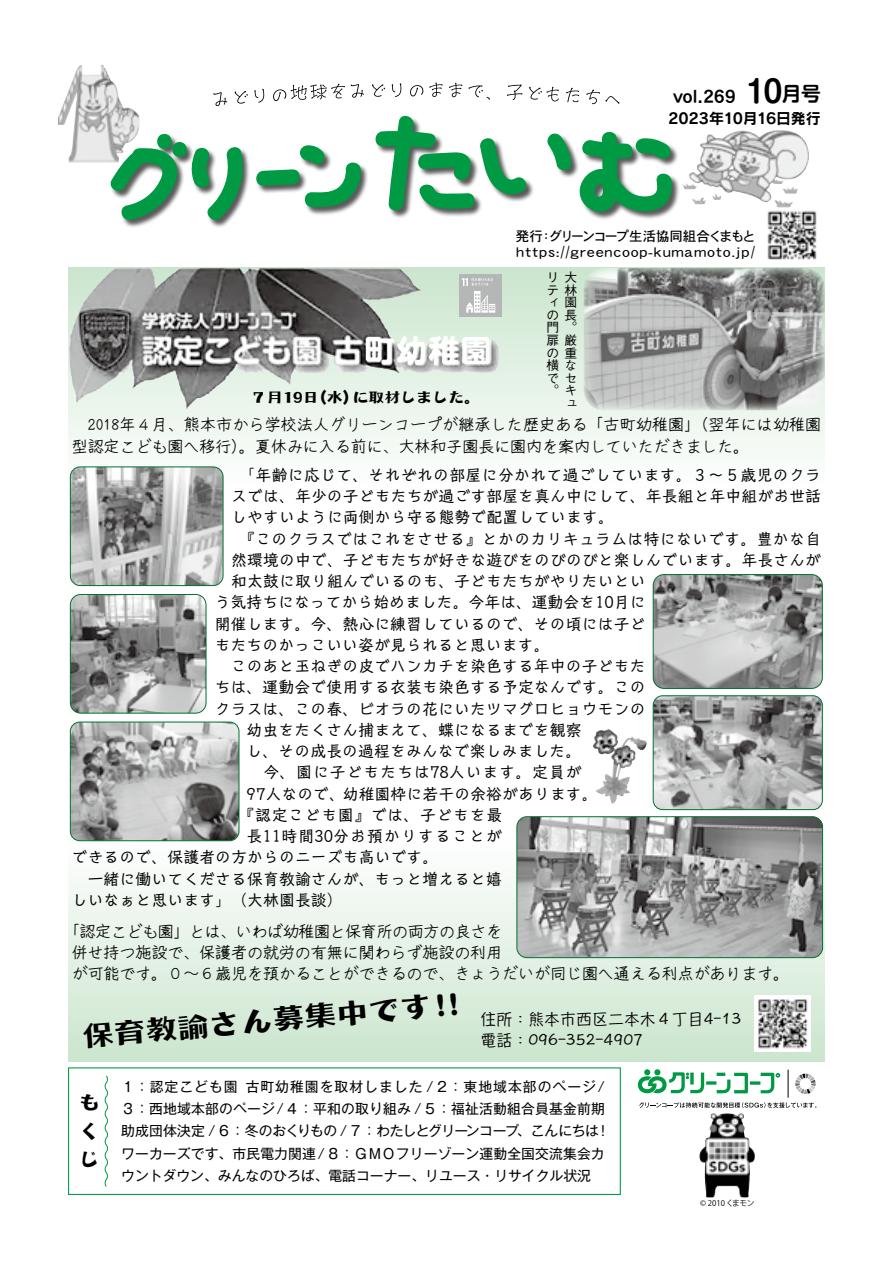
<style>
.page{position:relative;width:893px;height:1263px;background:#fff}
.page>*{position:absolute;margin:0;border:0;box-sizing:border-box;transform-origin:0 0}
.t1{font:31.95px "DF Houroukanban Std W12";color:#000}
.t2{font:700 30.3px "UD Shin M Go Pro";color:#fff}
.t3{font:700 30.3px "Shin M Go Pro De";color:#000}
.t4{font:21.3px/28.3px "DF Houroukanban Std W12";color:#000}
.t5{font:700 19.65px "Shin M Go Pro De";color:#000}
.t6{font:19.5px "DF Brush Std W7";letter-spacing:-.02em;color:#000}
.t7{font:15.9px "Talking Std";color:#000}
.t8{font:15.9px/21.3px "Y.Oz Font";color:#000}
.t9{font:15.9px "DF Hannotate Std W5";color:#000}
.t10{font:15.9px "Talking Std";letter-spacing:.055em;color:#000}
.t11{font:15.9px "Talking Std";letter-spacing:.065em;color:#000}
.t12{font:15.9px "Talking Std";letter-spacing:.04em;color:#000}
.t13{font:15.9px "DF Houroukanban Std W12";color:#000}
.t14{font:14.85px "Rodin Pro B";letter-spacing:-.01em;color:#000}
.t15{font:13.8px/22.4px "Gothic MB101 Pro";letter-spacing:.01em;color:#000}
.t16{font:13.8px "Gothic MB101 Pro";letter-spacing:.075em;color:#000}
.t17{font:13.5px/16.2px "DFHS Gothic R Pro 6 W5 90 msp RKSJ H";letter-spacing:.045em;color:#000}
.t18{font:13.5px "DFHS Gothic R Pro 6 W5 90 msp RKSJ H";letter-spacing:-.1em;color:#000}
.t19{font:500 12.75px/12.6px "Gothic BBB Pro";color:#000;text-align:justify}
.t20{font:7.8px "Koz Go Pr 6 N Regular 90 msp RKSJ H";color:#000}
</style>
<div class="page">
<div style="left:68px;top:829px;width:757px;height:232px;background:linear-gradient(to bottom,#fff,#cce6cf)"></div>
<svg style="left:68px;top:268px;width:757px;height:232px"></svg>
<img style="left:58px;top:65px;width:81px;height:98px">
<img style="left:697px;top:130px;width:86px;height:36px">
<img style="left:767px;top:210px;width:50px;height:50px">
<svg style="left:213px;top:92px;width:14px;height:14px"></svg>
<svg style="left:235px;top:91px;width:13px;height:13px"></svg>
<svg style="left:254px;top:89px;width:10px;height:14px"></svg>
<svg style="left:273px;top:84px;width:72px;height:17px"></svg>
<svg style="left:351px;top:84px;width:13px;height:14px"></svg>
<svg style="left:372px;top:84px;width:13px;height:13px"></svg>
<svg style="left:392px;top:83px;width:9px;height:14px"></svg>
<svg style="left:410px;top:85px;width:13px;height:11px"></svg>
<svg style="left:429px;top:82px;width:14px;height:15px"></svg>
<svg style="left:449px;top:83px;width:13px;height:14px"></svg>
<svg style="left:469px;top:85px;width:21px;height:15px"></svg>
<svg style="left:507px;top:84px;width:15px;height:16px"></svg>
<svg style="left:529px;top:87px;width:30px;height:15px"></svg>
<svg style="left:566px;top:88px;width:13px;height:14px"></svg>
<svg style="left:586px;top:90px;width:33px;height:14px"></svg>
<svg style="left:638px;top:1069px;width:178px;height:39px"></svg>
<img style="left:699px;top:1113px;width:56px;height:85px">
<div style="left:68px;top:1067px;width:553px;height:128px;background:#fff;border:1px solid #094"></div>
<svg style="left:104px;top:1075px;width:4px;height:112px"></svg>
<div style="left:111px;top:116px;width:569px;height:113px;background:#000;opacity:.65"></div>
<svg style="left:111px;top:134px;width:135px;height:86px"></svg>
<svg style="left:254px;top:145px;width:107px;height:63px"></svg>
<svg style="left:373px;top:116px;width:158px;height:97px"></svg>
<svg style="left:546px;top:129px;width:126px;height:91px"></svg>
<img style="left:82px;top:268px;width:157px;height:38px">
<img style="left:584px;top:268px;width:241px;height:142px">
<img style="left:755px;top:996px;width:55px;height:55px">
<img style="left:653px;top:574px;width:168px;height:113px">
<div style="left:653px;top:574px;width:170px;height:115px;border:1px solid #007130;border-radius:11px"></div>
<img style="left:653px;top:697px;width:168px;height:113px">
<div style="left:653px;top:695px;width:170px;height:115px;border:1px solid #007130;border-radius:9px"></div>
<img style="left:70px;top:467px;width:153px;height:119px">
<div style="left:70px;top:467px;width:153px;height:119px;border:1px solid #007130;border-radius:10px"></div>
<img style="left:70px;top:594px;width:136px;height:119px">
<div style="left:70px;top:594px;width:136px;height:119px;border:1px solid #007130;border-radius:10px"></div>
<img style="left:517px;top:817px;width:306px;height:141px">
<div style="left:517px;top:816px;width:306px;height:142px;border:1px solid #007130;border-radius:10px"></div>
<img style="left:70px;top:722px;width:169px;height:119px">
<div style="left:70px;top:722px;width:169px;height:119px;border:1px solid #007130;border-radius:9px"></div>
<img style="left:593px;top:729px;width:21px;height:49px">
<div style="left:459px;top:274px;width:43px;height:43px;background:#b5b6b6"></div>
<svg style="left:462px;top:278px;width:33px;height:35px"></svg>
<h2 class="t3" style="left:746px;top:67px;width:38px">10</h2>
<p class="t5" style="left:782px;top:78px;width:40px">月号</p>
<p class="t6" style="left:673px;top:85px;width:65px">vol.269</p>
<p class="t14" style="left:668px;top:108px;width:154px">2023年10月16日発行</p>
<p class="t18" style="left:516px;top:229px;width:241px">発行グリーンコープ生活協同組合くまもと</p>
<p class="t17" style="left:516px;top:228px;width:241px;text-indent:24px">：https://greencoop-kumamoto.jp/</p>
<h2 class="t2" style="left:364px;top:326px;width:129px">町幼稚園</h2>
<p class="t13" style="left:251px;top:384px;width:109px">７月19 （日水）</p>
<p class="t13" style="left:353px;top:384px;width:129px">に取材しました。</p>
<p class="t19" style="left:564px;top:269px;width:14px">大林園長</p>
<p class="t19" style="left:546px;top:269px;width:14px;text-align:left">リティの門扉の横で</p>
<p class="t19" style="left:564px;top:320px;width:14px">。</p>
<p class="t19" style="left:564px;top:332px;width:14px">厳重なセキュ</p>
<p class="t19" style="left:546px;top:383px;width:14px">。</p>
<p class="t8" style="left:72px;top:414px;width:751px">　2018年４月、熊本市から学校法人グリーンコープが継承した歴史ある「古町幼稚園」（翌年には幼稚園型認定こども園へ移行）。夏休みに入る前に、大林和子園長に園内を案内していただきました。</p>
<p class="t7" style="left:231px;top:463px;width:591px">　「年齢に応じて、それぞれの部屋に分かれて過ごしています。３～５歳児のクラ</p>
<p class="t7" style="left:231px;top:484px;width:591px">スでは、年少の子どもたちが過ごす部屋を真ん中にして、年長組と年中組がお世話</p>
<p class="t7" style="left:231px;top:505px;width:384px">しやすいように両側から守る態勢で配置しています。</p>
<p class="t7" style="left:231px;top:526px;width:591px">　『このクラスではこれをさせる』とかのカリキュラムは特にないです。豊かな自</p>
<p class="t7" style="left:231px;top:548px;width:591px">然環境の中で、子どもたちが好きな遊びをのびのびと楽しんでいます。年長さんが</p>
<p class="t7" style="left:231px;top:569px;width:416px">和太鼓に取り組んでいるのも、子どもたちがやりたいとい</p>
<p class="t7" style="left:215px;top:590px;width:432px">う気持ちになってから始めました。今年は、運動会を10月に</p>
<p class="t7" style="left:215px;top:611px;width:432px">開催します。今、熱心に練習しているので、その頃には子ど</p>
<p class="t7" style="left:215px;top:633px;width:336px">もたちのかっこいい姿が見られると思います。</p>
<p class="t7" style="left:215px;top:654px;width:432px">　このあと玉ねぎの皮でハンカチを染色する年中の子どもた</p>
<p class="t7" style="left:215px;top:675px;width:432px">ちは、運動会で使用する衣装も染色する予定なんです。この</p>
<p class="t7" style="left:215px;top:696px;width:432px">クラスは、この春、ビオラの花にいたツマグロヒョウモンの</p>
<p class="t7" style="left:247px;top:718px;width:337px">幼虫をたくさん捕まえて、蝶になるまでを観察</p>
<p class="t7" style="left:247px;top:739px;width:336px">し、その成長の過程をみんなで楽しみました。</p>
<p class="t10" style="left:247px;top:760px;width:337px">　今、園に子どもたちは78人います。定員が</p>
<p class="t7" style="left:343px;top:781px;width:257px">幼稚園枠に若干の余裕があります。</p>
<p class="t7" style="left:247px;top:781px;width:100px">97人なので、</p>
<p class="t12" style="left:239px;top:803px;width:265px">『認定こども園』では、子どもを最</p>
<p class="t11" style="left:247px;top:824px;width:257px">長11時間30分お預かりすることが</p>
<p class="t7" style="left:72px;top:845px;width:368px">できるので、保護者の方からのニーズも高いです。</p>
<p class="t7" style="left:72px;top:866px;width:432px">　一緒に働いてくださる保育教諭さんが、もっと増えると嬉</p>
<p class="t7" style="left:72px;top:888px;width:273px">しいなぁと思います」　（大林園長談(</p>
<p class="t8" style="left:72px;top:920px;width:719px;text-indent:-8px">「認定こども園」とは、いわば幼稚園と保育所の両方の良さを<br>併せ持つ施設で、保護者の就労の有無に関わらず施設の利用<br>が可能です。０～６歳児を預かることができるので、きょうだいが同じ園へ通える利点があります。</p>
<h1 class="t1" style="left:80px;top:1009px;width:380px;rotate:-5deg">保育教諭さん募集中です !!</h1>
<p class="t9" style="left:480px;top:1007px;width:262px">住所：熊本市西区二本木４丁目4-13</p>
<p class="t9" style="left:480px;top:1028px;width:164px">電話：096-352-4907</p>
<h3 class="t4" style="left:79px;top:1085px;width:20px">もくじ</h3>
<p class="t16" style="left:246px;top:1075px;width:361px">古町幼稚園を取材しました /２：東地域本部のページ/</p>
<p class="t15" style="left:121px;top:1073px;width:118px">１：認定こども園</p>
<p class="t15" style="left:121px;top:1096px;width:485px">３：西地域本部のページ/４：平和の取り組み /５：福祉活動組合員基金前期</p>
<p class="t15" style="left:596px;top:1118px;width:15px">!</p>
<p class="t15" style="left:121px;top:1118px;width:485px">助成団体決定 / ６：冬のおくりもの / ７：わたしとグリーンコープ<br>ワーカーズです、市民電力関連/８：ＧＭＯフリーゾーン運動全国交流集会カウントダウン、みんなのひろば、電話コーナー、リユース・リサイクル状況</p>
<p class="t15" style="left:517px;top:1118px;width:84px">、こんにちは</p>
<p class="t20" style="left:700px;top:1199px;width:56px">© 2010くまモン</p>
</div>
